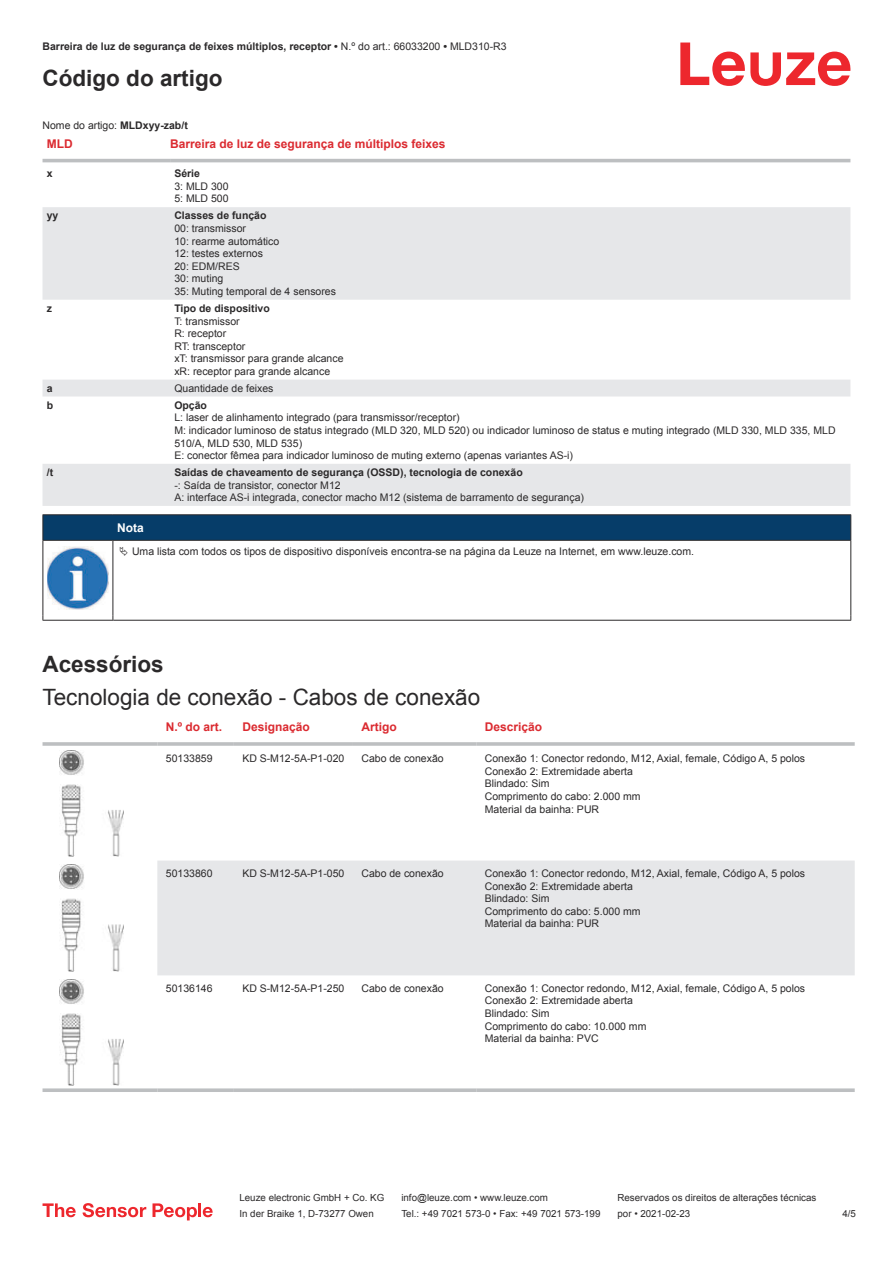
<style>
.page{position:relative;width:893px;height:1263px;background:#fff}
.page>*{position:absolute;margin:0;border:0;box-sizing:border-box;transform-origin:0 0}
.t1{font:22.5px "Arial";color:#2b292a}
.t2{font:700 22.5px "Arial";color:#2b292a}
.t3{font:700 12px "Arial";color:#db2a30}
.t4{font:700 12px "Arial";color:#fff}
.t5{font:10.5px/12.6px "Arial";color:#2b292a}
.t6{font:700 10.5px "Arial";color:#2b292a}
.t7{font:9.75px "Arial";color:#2b292a}
.s1{font-weight:400}
.s2{font-weight:700}
</style>
<div class="page">
<svg style="left:680px;top:43px;width:170px;height:43px"></svg>
<div style="left:43px;top:158px;width:807px;height:5px;background:#ebeced"></div>
<svg style="left:43px;top:207px;width:807px;height:299px;fill:#eaebed"></svg>
<hr style="left:43px;top:159px;width:127px;height:3px;background:#bdbfc1">
<hr style="left:170px;top:159px;width:680px;height:3px;background:#bdbfc1">
<div style="left:157px;top:860px;width:698px;height:115px;background:#e6e7e9"></div>
<hr style="left:43px;top:742px;width:114px;height:4px;background:#bdbfc1">
<hr style="left:157px;top:742px;width:77px;height:4px;background:#c9cbcc">
<hr style="left:234px;top:742px;width:119px;height:4px;background:#c4c6c7">
<hr style="left:353px;top:742px;width:123px;height:4px;background:#bdbfc1">
<hr style="left:476px;top:742px;width:379px;height:4px;background:#c9cbcc">
<svg style="left:43px;top:1088px;width:114px;height:4px"></svg>
<svg style="left:157px;top:1088px;width:77px;height:4px"></svg>
<svg style="left:234px;top:1088px;width:119px;height:4px"></svg>
<svg style="left:353px;top:1088px;width:123px;height:4px"></svg>
<svg style="left:476px;top:1088px;width:379px;height:4px;background:#c4c6c7"></svg>
<img style="left:59px;top:750px;width:65px;height:106px">
<img style="left:59px;top:865px;width:65px;height:106px">
<img style="left:59px;top:980px;width:65px;height:106px">
<svg style="left:43px;top:1203px;width:33px;height:14px"></svg>
<svg style="left:83px;top:1203px;width:63px;height:14px"></svg>
<svg style="left:153px;top:1203px;width:44px;height:17px"></svg>
<hr style="left:198px;top:1203px;width:3px;height:14px;background:#ed272d">
<svg style="left:203px;top:1207px;width:10px;height:10px"></svg>
<svg style="left:44px;top:541px;width:806px;height:79px"></svg>
<hr style="left:43px;top:514px;width:70px;height:1px;background:#2b292a">
<hr style="left:43px;top:540px;width:70px;height:1px;background:#2b292a">
<hr style="left:113px;top:514px;width:738px;height:1px;background:#2b292a">
<svg style="left:43px;top:515px;width:808px;height:25px;background:#063c67"></svg>
<hr style="left:113px;top:540px;width:738px;height:1px;background:#2b292a">
<hr style="left:43px;top:541px;width:1px;height:75px;background:#2b292a">
<hr style="left:113px;top:541px;width:1px;height:75px;background:#2b292a">
<hr style="left:850px;top:541px;width:1px;height:75px;background:#2b292a">
<hr style="left:43px;top:620px;width:70px;height:1px;background:#2b292a">
<hr style="left:113px;top:620px;width:738px;height:1px;background:#2b292a">
<img style="left:47px;top:547px;width:61px;height:62px">
<div style="left:115px;top:541px;width:734px;height:20px;background:#fff"></div>
<p class="t6" style="left:43px;top:43px;width:466px">Barreira de luz de segurança de feixes múltiplos, receptor • <span class="s1">N.º do art.: 66033200</span> • <span class="s1">MLD310-R3</span></p>
<h1 class="t2" style="left:43px;top:70px;width:181px">Código do artigo</h1>
<p class="t5" style="left:43px;top:120px;width:147px">Nome do artigo: <span class="s2">MLDxyy-zab/t</span></p>
<p class="t3" style="left:47px;top:139px;width:27px">MLD</p>
<p class="t3" style="left:170px;top:139px;width:277px">Barreira de luz de segurança de múltiplos feixes</p>
<p class="t6" style="left:47px;top:170px;width:7px">x</p>
<p class="t6" style="left:174px;top:170px;width:27px">Série</p>
<p class="t5" style="left:174px;top:181px;width:56px">3: MLD 300<br>5: MLD 500</p>
<p class="t6" style="left:47px;top:212px;width:13px">yy</p>
<p class="t6" style="left:174px;top:212px;width:94px">Classes de função</p>
<p class="t5" style="left:174px;top:223px;width:163px">00: transmissor<br>10: rearme automático<br>12: testes externos<br>20: EDM/RES<br>30: muting<br>35: Muting temporal de 4 sensores</p>
<p class="t6" style="left:47px;top:304px;width:7px">z</p>
<p class="t6" style="left:174px;top:304px;width:97px">Tipo de dispositivo</p>
<p class="t5" style="left:174px;top:315px;width:171px">T: transmissor<br>R: receptor<br>RT: transceptor<br>xT: transmissor para grande alcance xR: receptor para grande alcance</p>
<p class="t6" style="left:47px;top:384px;width:7px">a</p>
<p class="t5" style="left:174px;top:383px;width:101px">Quantidade de feixes</p>
<p class="t6" style="left:47px;top:401px;width:8px">b</p>
<p class="t6" style="left:174px;top:401px;width:34px">Opção</p>
<p class="t5" style="left:174px;top:412px;width:663px">L: laser de alinhamento integrado (para transmissor/receptor)<br>M: indicador luminoso de status integrado (MLD 320, MLD 520) ou indicador luminoso de status e muting integrado (MLD 330, MLD 335, MLD 510/A, MLD 530, MLD 535)<br>E: conector fêmea para indicador luminoso de muting externo (apenas variantes AS-i)</p>
<p class="t6" style="left:47px;top:468px;width:8px">/t</p>
<p class="t6" style="left:174px;top:468px;width:350px">Saídas de chaveamento de segurança (OSSD), tecnologia de conexão</p>
<p class="t5" style="left:174px;top:480px;width:411px">-: Saída de transistor, conector M12<br>A: interface AS-i integrada, conector macho M12 (sistema de barramento de segurança)</p>
<p class="t4" style="left:117px;top:523px;width:28px">Nota</p>
<p class="t5" style="left:132px;top:546px;width:564px">Uma lista com todos os tipos de dispositivo disponíveis encontra-se na página da Leuze na Internet, em www.leuze.com.</p>
<h1 class="t2" style="left:43px;top:655px;width:123px">Acessórios</h1>
<h1 class="t1" style="left:43px;top:689px;width:439px">Tecnologia de conexão - Cabos de conexão</h1>
<p class="t3" style="left:166px;top:723px;width:58px">N.º do art.</p>
<p class="t3" style="left:242px;top:723px;width:69px">Designação</p>
<p class="t3" style="left:361px;top:723px;width:37px">Artigo</p>
<p class="t3" style="left:485px;top:723px;width:59px">Descrição</p>
<p class="t5" style="left:166px;top:753px;width:48px">50133859</p>
<p class="t5" style="left:242px;top:753px;width:104px">KD S-M12-5A-P1- 020</p>
<p class="t5" style="left:361px;top:753px;width:84px">Cabo de conexão</p>
<p class="t5" style="left:485px;top:753px;width:322px">Conexão 1: Conector redondo, M12, Axial, female, Código A, 5 polos<br>Conexão 2: Extremidade aberta<br>Blindado: Sim<br>Comprimento do cabo: 2.000 mm<br>Material da bainha: PUR</p>
<p class="t5" style="left:166px;top:868px;width:48px">50133860</p>
<p class="t5" style="left:242px;top:868px;width:104px">KD S-M12-5A-P1- 050</p>
<p class="t5" style="left:361px;top:868px;width:84px">Cabo de conexão</p>
<p class="t5" style="left:485px;top:868px;width:322px">Conexão 1: Conector redondo, M12, Axial, female, Código A, 5 polos<br>Conexão 2: Extremidade aberta<br>Blindado: Sim<br>Comprimento do cabo: 5.000 mm<br>Material da bainha: PUR</p>
<p class="t5" style="left:166px;top:983px;width:48px">50136146</p>
<p class="t5" style="left:242px;top:983px;width:104px">KD S-M12-5A-P1- 250</p>
<p class="t5" style="left:361px;top:983px;width:84px">Cabo de conexão</p>
<p class="t5" style="left:485px;top:983px;width:322px">Conexão 1: Conector redondo, M12, Axial, female, Código A, 5 polos Conexão 2: Extremidade aberta<br>Blindado: Sim<br>Comprimento do cabo: 10.000 mm<br>Material da bainha: PVC</p>
<p class="t7" style="left:239px;top:1194px;width:146px">Leuze electronic GmbH + Co. KG</p>
<p class="t7" style="left:401px;top:1194px;width:148px">info@leuze.com • www.leuze.com</p>
<p class="t7" style="left:617px;top:1194px;width:200px">Reservados os direitos de alterações técnicas</p>
<p class="t7" style="left:239px;top:1210px;width:136px">In der Braike 1, D-73277 Owen</p>
<p class="t7" style="left:401px;top:1210px;width:201px">Tel.: +49 7021 573-0 • Fax: +49 7021 573-199</p>
<p class="t7" style="left:617px;top:1210px;width:74px">por • 2021-02-23</p>
<p class="t7" style="left:842px;top:1210px;width:15px">4 /5</p>
</div>
